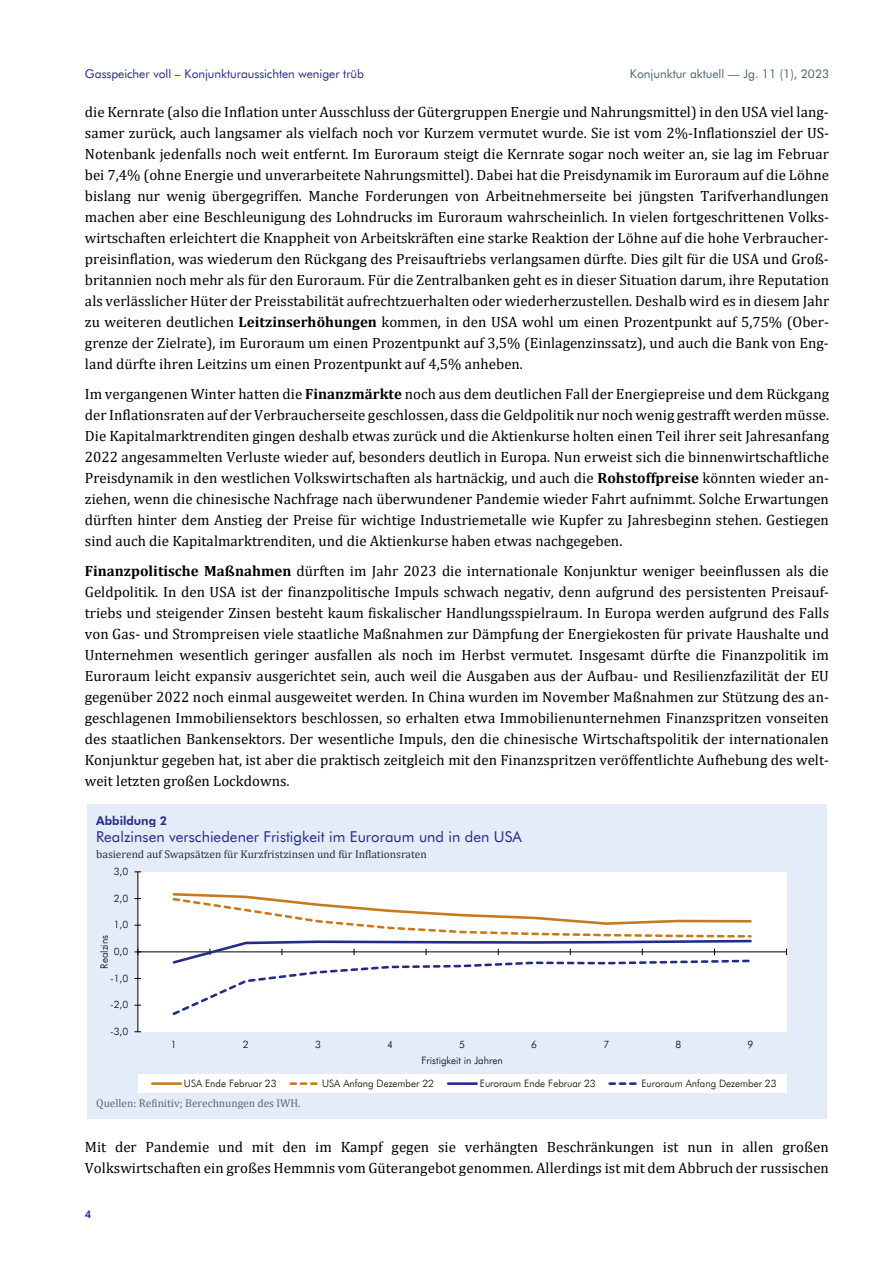
<style>
.page{position:relative;width:893px;height:1263px;background:#fff}
.page>*{position:absolute;margin:0;border:0;box-sizing:border-box;transform-origin:0 0}
.t1{font:15px/21px "Cambria";color:#000;text-align:justify}
.t2{font:15px "Futura BT";color:#242b84}
.t3{font:12px "Futura BT";letter-spacing:-.005em;color:#242b84}
.t4{font:12px "Futura BT";letter-spacing:-.005em;color:#4e6471}
.t5{font:800 12px "Futura BT";letter-spacing:-.005em;color:#242b84}
.t6{font:11.4px "Cambria";color:#28313c}
.t7{font:11.4px "Cambria";color:#5f6972}
.t8{font:800 10.5px "Futura BT";color:#242b84}
.t9{font:300 10.2px "Futura BT";color:#000}
.s1{font-weight:700}
</style>
<div class="page">
<div style="left:88px;top:805px;width:738px;height:22px;background:#e3ecf8"></div>
<hr style="left:88px;top:804px;width:738px;height:1px;background:#e3ecf8">
<div style="left:88px;top:827px;width:738px;height:18px;background:#e3ecf8"></div>
<div style="left:88px;top:845px;width:738px;height:15px;background:#e3ecf8"></div>
<svg style="left:87px;top:804px;width:1px;height:56px"></svg>
<svg style="left:826px;top:804px;width:1px;height:56px"></svg>
<div style="left:88px;top:860px;width:738px;height:234px;background:#e3ecf8"></div>
<hr style="left:87px;top:860px;width:1px;height:234px;background:#e3ecf8">
<hr style="left:826px;top:860px;width:1px;height:234px;background:#e3ecf8">
<div style="left:88px;top:1094px;width:738px;height:15px;background:#e3ecf8"></div>
<div style="left:88px;top:1109px;width:738px;height:10px;background:#e3ecf8"></div>
<svg style="left:87px;top:1094px;width:1px;height:25px"></svg>
<svg style="left:826px;top:1094px;width:1px;height:25px"></svg>
<div style="left:138px;top:872px;width:648px;height:160px;background:#fff"></div>
<hr style="left:137px;top:872px;width:1px;height:160px;background:#000">
<hr style="left:138px;top:951px;width:648px;height:1px;background:#000">
<svg style="left:134px;top:949px;width:7px;height:6px"></svg>
<svg style="left:170px;top:893px;width:583px;height:122px"></svg>
<div style="left:138px;top:1074px;width:648px;height:19px;background:#fff"></div>
<hr style="left:152px;top:1082px;width:29px;height:3px;background:#c8781e">
<svg style="left:291px;top:1082px;width:27px;height:3px"></svg>
<hr style="left:448px;top:1082px;width:29px;height:3px;background:#242b84">
<svg style="left:610px;top:1082px;width:27px;height:3px"></svg>
<p class="t3" style="left:85px;top:67px;width:281px">Gasspeicher voll – Konjunkturaussichten weniger trüb</p>
<p class="t4" style="left:630px;top:67px;width:201px">Konjunktur aktuell — Jg. 11 (1), 2023</p>
<p class="t1" style="left:85px;top:102px;width:746px">die Kernrate (also die Inflation unter Ausschluss der Gütergruppen Energie und Nahrungsmittel) in den USA viel lang&shy;samer zurück, auch langsamer als vielfach noch vor Kurzem vermutet wurde. Sie ist vom 2%-Inflationsziel der US-Notenbank jedenfalls noch weit entfernt. Im Euroraum steigt die Kernrate sogar noch weiter an, sie lag im Februar bei 7,4% (ohne Energie und unverarbeitete Nahrungsmittel). Dabei hat die Preisdynamik im Euroraum auf die Löhne bislang nur wenig übergegriffen. Manche Forderungen von Arbeitnehmerseite bei jüngsten Tarifverhandlungen machen aber eine Beschleunigung des Lohndrucks im Euroraum wahrscheinlich. In vielen fortgeschrittenen Volks&shy;wirtschaften erleichtert die Knappheit von Arbeitskräften eine starke Reaktion der Löhne auf die hohe Verbraucher&shy;preisinflation, was wiederum den Rückgang des Preisauftriebs verlangsamen dürfte. Dies gilt für die USA und Groß&shy;britannien noch mehr als für den Euroraum. Für die Zentralbanken geht es in dieser Situation darum, ihre Reputation als verlässlicher Hüter der Preisstabilität aufrechtzuerhalten oder wiederherzustellen. Deshalb wird es in diesem Jahr zu weiteren deutlichen <span class="s1">Leitzinserhöhungen</span> kommen, in den USA wohl um einen Prozentpunkt auf 5,75% (Ober&shy;grenze der Zielrate), im Euroraum um einen Prozentpunkt auf 3,5% (Einlagenzinssatz), und auch die Bank von Eng&shy;land dürfte ihren Leitzins um einen Prozentpunkt auf 4,5% anheben.</p>
<p class="t1" style="left:85px;top:383px;width:746px">Im vergangenen Winter hatten die <span class="s1">Finanzmärkte</span> noch aus dem deutlichen Fall der Energiepreise und dem Rückgang der Inflationsraten auf der Verbraucherseite geschlossen, dass die Geldpolitik nur noch wenig gestrafft werden müsse.<br>Die Kapitalmarktrenditen gingen deshalb etwas zurück und die Aktienkurse holten einen Teil ihrer seit Jahresanfang 2022 angesammelten Verluste wieder auf, besonders deutlich in Europa. Nun erweist sich die binnenwirtschaftliche Preisdynamik in den westlichen Volkswirtschaften als hartnäckig, und auch die <span class="s1">Rohstoffpreise</span> könnten wieder an&shy;ziehen, wenn die chinesische Nachfrage nach überwundener Pandemie wieder Fahrt aufnimmt. Solche Erwartungen dürften hinter dem Anstieg der Preise für wichtige Industriemetalle wie Kupfer zu Jahresbeginn stehen. Gestiegen sind auch die Kapitalmarktrenditen, und die Aktienkurse haben etwas nachgegeben.</p>
<p class="t1" style="left:85px;top:561px;width:746px"><span class="s1">Finanzpolitische Maßnahmen</span> dürften im Jahr 2023 die internationale Konjunktur weniger beeinflussen als die Geldpolitik. In den USA ist der finanzpolitische Impuls schwach negativ, denn aufgrund des persistenten Preisauf&shy;triebs und steigender Zinsen besteht kaum fiskalischer Handlungsspielraum. In Europa werden aufgrund des Falls von Gas- und Strompreisen viele staatliche Maßnahmen zur Dämpfung der Energiekosten für private Haushalte und Unternehmen wesentlich geringer ausfallen als noch im Herbst vermutet. Insgesamt dürfte die Finanzpolitik im Euroraum leicht expansiv ausgerichtet sein, auch weil die Ausgaben aus der Aufbau- und Resilienzfazilität der EU gegenüber 2022 noch einmal ausgeweitet werden. In China wurden im November Maßnahmen zur Stützung des an&shy;geschlagenen Immobiliensektors beschlossen, so erhalten etwa Immobilienunternehmen Finanzspritzen vonseiten des staatlichen Bankensektors. Der wesentliche Impuls, den die chinesische Wirtschaftspolitik der internationalen Konjunktur gegeben hat, ist aber die praktisch zeitgleich mit den Finanzspritzen veröffentlichte Aufhebung des welt&shy;weit letzten großen Lockdowns.</p>
<p class="t5" style="left:96px;top:813px;width:72px">Abbildung 2</p>
<p class="t2" style="left:96px;top:827px;width:427px">Realzinsen verschiedener Fristigkeit im Euroraum und in den USA</p>
<p class="t6" style="left:96px;top:847px;width:332px">basierend auf Swapsätzen für Kurzfristzinsen und für Inflationsraten</p>
<p class="t9" style="left:114px;top:865px;width:16px">3,0</p>
<p class="t9" style="left:114px;top:891px;width:16px">2,0</p>
<p class="t9" style="left:114px;top:918px;width:16px">1,0</p>
<p class="t9" style="left:98px;top:969px;width:35px;rotate:-90deg">Realzins</p>
<p class="t9" style="left:114px;top:945px;width:16px">0,0</p>
<p class="t9" style="left:110px;top:971px;width:20px">-1,0</p>
<p class="t9" style="left:110px;top:998px;width:20px">-2,0</p>
<p class="t9" style="left:110px;top:1025px;width:20px">-3,0</p>
<p class="t9" style="left:171px;top:1038px;width:7px">1</p>
<p class="t9" style="left:243px;top:1038px;width:7px">2</p>
<p class="t9" style="left:315px;top:1038px;width:7px">3</p>
<p class="t9" style="left:387px;top:1038px;width:7px">4</p>
<p class="t9" style="left:459px;top:1038px;width:7px">5</p>
<p class="t9" style="left:531px;top:1038px;width:7px">6</p>
<p class="t9" style="left:603px;top:1038px;width:7px">7</p>
<p class="t9" style="left:675px;top:1038px;width:7px">8</p>
<p class="t9" style="left:748px;top:1038px;width:7px">9</p>
<p class="t9" style="left:421px;top:1053px;width:83px">Fristigkeit in Jahren</p>
<p class="t9" style="left:184px;top:1077px;width:94px">USA Ende Februar 23</p>
<p class="t9" style="left:322px;top:1077px;width:113px">USA Anfang Dezember 22</p>
<p class="t9" style="left:480px;top:1077px;width:118px">Euroraum Ende Februar 23</p>
<p class="t9" style="left:641px;top:1077px;width:137px">Euroraum Anfang Dezember 23</p>
<p class="t7" style="left:96px;top:1096px;width:206px">Quellen: Refinitiv; Berechnungen des IWH.</p>
<p class="t1" style="left:85px;top:1136px;width:745px">Mit der Pandemie und mit den im Kampf gegen sie verhängten Beschränkungen ist nun in allen großen<br>Volkswirtschaften ein großes Hemmnis vom Güterangebot genommen. Allerdings ist mit dem Abbruch der russischen</p>
<p class="t8" style="left:85px;top:1208px;width:8px">4</p>
</div>
